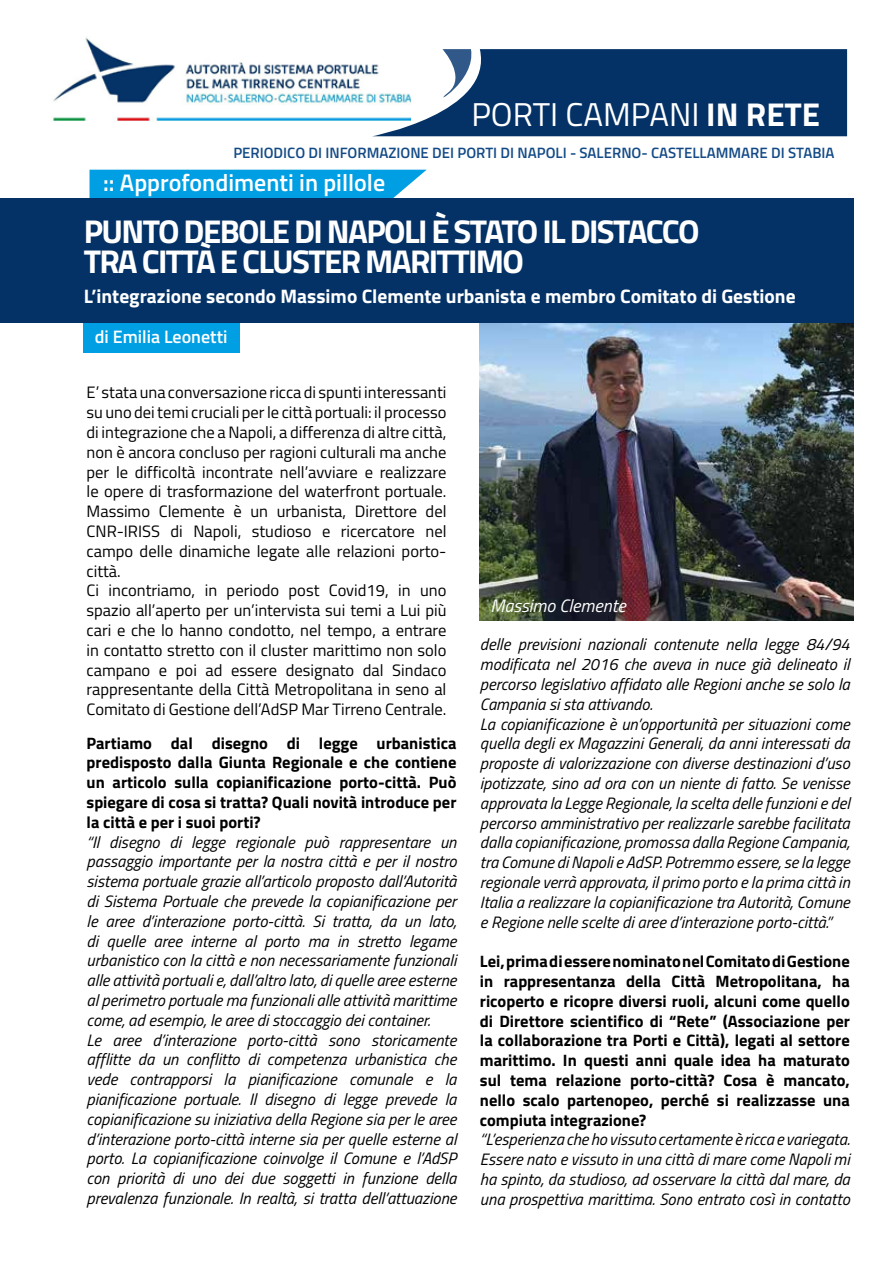
<style>
.page{position:relative;width:893px;height:1263px;background:#fff}
.page>*{position:absolute;margin:0;border:0;box-sizing:border-box;transform-origin:0 0}
.t1{font:700 33px/30px "Titillium";letter-spacing:-.05em;color:#fff}
.t2{font:33px "Titillium";color:#fff}
.t3{font:600 24px "Titillium";color:#fff}
.t4{font:700 19.5px "Titillium";color:#fff}
.t5{font:600 18px "Titillium";color:#fff}
.t6{font:italic 18px "Titillium";color:#fff}
.t7{font:italic 16.5px/19.8px "Titillium";color:#000}
.t8{font:16.5px/19.8px "Titillium";color:#000}
.t9{font:700 16.5px/19.8px "Titillium";color:#000;text-align:justify}
.t10{font:600 15px "Titillium";color:#134a86}
.s1{font-weight:700}
</style>
<div class="page">
<div style="left:90px;top:170px;width:336px;height:28px;background:#009fe3"></div>
<svg style="left:374px;top:49px;width:473px;height:87px;background:#1d4675"></svg>
<img style="left:53px;top:38px;width:357px;height:83px">
<img style="left:480px;top:324px;width:373px;height:297px">
<div style="left:0;top:198px;width:853px;height:125px;background:#043266"></div>
<div style="left:84px;top:323px;width:156px;height:30px;background:#009fe3"></div>
<h1 class="t2" style="left:471px;top:90px;width:350px">PORTI CAMPANI <span class="s1">IN RETE</span></h1>
<p class="t10" style="left:233px;top:142px;width:603px">PERIODICO DI INFORMAZIONE DEI PORTI DI NAPOLI - SALERNO- CASTELLAMMARE DI STABIA</p>
<h2 class="t3" style="left:103px;top:164px;width:283px">:: Approfondimenti in pillole</h2>
<h1 class="t1" style="left:84px;top:215px;width:617px">PUNTO DEBOLE DI NAPOLI È STATO IL DISTACCO<br>TRA CITTÀ E CLUSTER MARITTIMO</h1>
<p class="t4" style="left:84px;top:282px;width:713px">L’integrazione secondo Massimo Clemente urbanista e membro Comitato di Gestione</p>
<p class="t5" style="left:95px;top:324px;width:134px">di Emilia Leonetti</p>
<p class="t8" style="left:87px;top:382px;width:361px">E’ stata una conversazione ricca di spunti interessanti su uno dei temi cruciali per le città portuali: il processo di integrazione che a Napoli, a differenza di altre città, non è ancora concluso per ragioni culturali ma anche per le difficoltà incontrate nell’avviare e realizzare le opere di trasformazione del waterfront portuale.<br>Massimo Clemente è un urbanista, Direttore del CNR-IRISS di Napoli, studioso e ricercatore nel campo delle dinamiche legate alle relazioni porto&shy;città.<br>Ci incontriamo, in periodo post Covid19, in uno spazio all’aperto per un’intervista sui temi a Lui più cari e che lo hanno condotto, nel tempo, a entrare in contatto stretto con il cluster marittimo non solo campano e poi ad essere designato dal Sindaco rappresentante della Città Metropolitana in seno al Comitato di Gestione dell’AdSP Mar Tirreno Centrale.</p>
<p class="t9" style="left:87px;top:732px;width:371px">Partiamo dal disegno di legge urbanistica predisposto dalla Giunta Regionale e che contiene un articolo sulla copianificazione porto-città. Può spiegare di cosa si tratta? Quali novità introduce per la città e per i suoi porti?</p>
<p class="t7" style="left:87px;top:831px;width:371px">“Il disegno di legge regionale può rappresentare un passaggio importante per la nostra città e per il nostro sistema portuale grazie all’articolo proposto dall’Autorità di Sistema Portuale che prevede la copianificazione per le aree d’interazione porto-città. Si tratta, da un lato, di quelle aree interne al porto ma in stretto legame urbanistico con la città e non necessariamente funzionali alle attività portuali e, dall’altro lato, di quelle aree esterne al perimetro portuale ma funzionali alle attività marittime come, ad esempio, le aree di stoccaggio dei container.<br>Le aree d’interazione porto-città sono storicamente afflitte da un conflitto di competenza urbanistica che vede contrapporsi la pianificazione comunale e la pianificazione portuale. Il disegno di legge prevede la copianificazione su iniziativa della Regione sia per le aree d’interazione porto-città interne sia per quelle esterne al porto. La copianificazione coinvolge il Comune e l’AdSP con priorità di uno dei due soggetti in funzione della prevalenza funzionale. In realtà, si tratta dell’attuazione</p>
<p class="t6" style="left:490px;top:592px;width:137px">Massimo Clemente</p>
<p class="t7" style="left:480px;top:634px;width:371px">delle previsioni nazionali contenute nella legge 84/94 modificata nel 2016 che aveva in nuce già delineato il percorso legislativo affidato alle Regioni anche se solo la Campania si sta attivando.<br>La copianificazione è un’opportunità per situazioni come quella degli ex Magazzini Generali, da anni interessati da proposte di valorizzazione con diverse destinazioni d’uso ipotizzate, sino ad ora con un niente di fatto. Se venisse approvata la Legge Regionale, la scelta delle funzioni e del percorso amministrativo per realizzarle sarebbe facilitata dalla copianificazione, promossa dalla Regione Campania, tra Comune di Napoli e AdSP. Potremmo essere, se la legge regionale verrà approvata, il primo porto e la prima città in Italia a realizzare la copianificazione tra Autorità, Comune e Regione nelle scelte di aree d’interazione porto-città.”</p>
<p class="t9" style="left:480px;top:951px;width:371px">Lei, prima di essere nominato nel Comitato di Gestione in rappresentanza della Città Metropolitana, ha ricoperto e ricopre diversi ruoli, alcuni come quello di Direttore scientifico di “Rete” (Associazione per la collaborazione tra Porti e Città), legati al settore marittimo. In questi anni quale idea ha maturato sul tema relazione porto-città? Cosa è mancato, nello scalo partenopeo, perché si realizzasse una compiuta integrazione?</p>
<p class="t7" style="left:480px;top:1129px;width:371px;text-align:justify">“L’esperienza che ho vissuto certamente è ricca e variegata.<br>Essere nato e vissuto in una città di mare come Napoli mi ha spinto, da studioso, ad osservare la città dal mare, da una prospettiva marittima. Sono entrato così in contatto</p>
</div>
